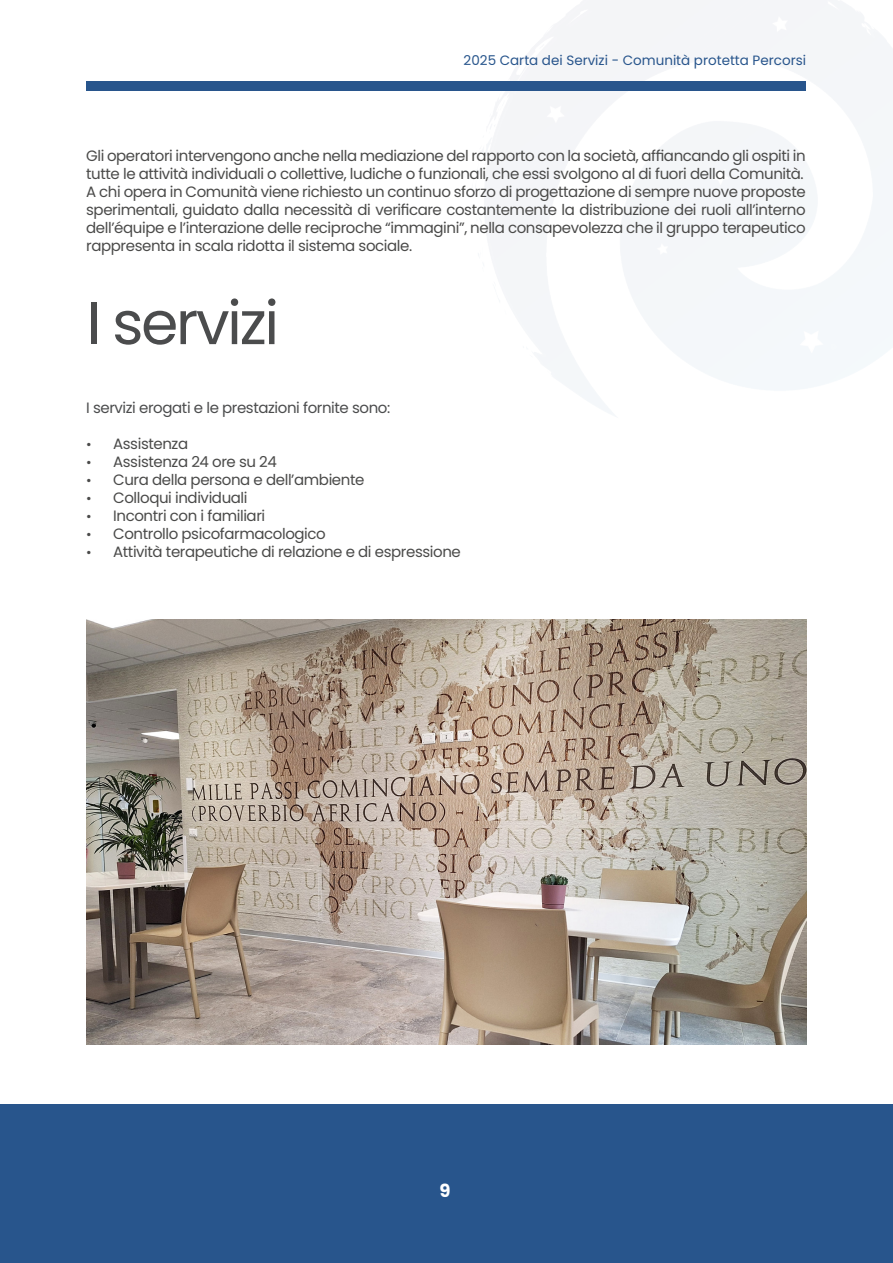
<style>
.page{position:relative;width:893px;height:1263px;background:#fff}
.page>*{position:absolute;margin:0;border:0;box-sizing:border-box;transform-origin:0 0}
.Title__Left{font:60px "Poppins";letter-spacing:-.04em;color:#4b4c4d}
.Body__Right{font:700 18px "Poppins";color:#fff}
.Body__Left_Justify{font:15px/18px "Poppins";letter-spacing:-.025em;color:#4a4a49}
.Body__Left_Justify-2{font:15px "Poppins";letter-spacing:-.025em;color:#4b4c4d}
.Body__Right-2{font:13.5px "Poppins";color:#28558c}
.s1{font-size:13.5px}
</style>
<div class="page">
<div style="left:0;top:1104px;width:893px;height:159px;background:#28558c"></div>
<div style="left:86px;top:81px;width:720px;height:10px;background:#28558c"></div>
<img style="left:87px;top:619px;width:719px;height:426px">
<p class="Body__Right-2" style="left:464px;top:53px;width:344px">2025 Carta dei Servizi - Comunità protetta Percorsi</p>
<p class="Body__Left_Justify" style="left:86px;top:147px;width:721px">Gli operatori intervengono anche nella mediazione del rapporto con la società, affiancando gli ospiti in tutte le attività individuali o collettive, ludiche o funzionali, che essi svolgono al di fuori della Comunità.</p>
<p class="Body__Left_Justify" style="left:86px;top:183px;width:721px;text-align:justify">A chi opera in Comunità viene richiesto un continuo sforzo di progettazione di sempre nuove proposte sperimentali, guidato dalla necessità di verificare costantemente la distribuzione dei ruoli all’interno dell’équipe e l’interazione delle reciproche “immagini”, nella consapevolezza che il gruppo terapeutico rappresenta in scala ridotta il sistema sociale.</p>
<p class="Title__Left" style="left:86px;top:288px;width:194px">I servizi</p>
<p class="Body__Left_Justify-2" style="left:86px;top:399px;width:306px">I servizi erogati e le prestazioni fornite sono:</p>
<p class="Body__Left_Justify" style="left:86px;top:435px;width:103px"><span class="s1">•</span> Assistenza</p>
<p class="Body__Left_Justify" style="left:86px;top:453px;width:192px"><span class="s1">•</span> Assistenza 24 ore su 24</p>
<p class="Body__Left_Justify" style="left:86px;top:471px;width:280px"><span class="s1">•</span> Cura della persona e dell’ambiente</p>
<p class="Body__Left_Justify" style="left:86px;top:489px;width:163px"><span class="s1">•</span> Colloqui individuali</p>
<p class="Body__Left_Justify" style="left:86px;top:507px;width:181px"><span class="s1">•</span> Incontri con i familiari</p>
<p class="Body__Left_Justify" style="left:86px;top:525px;width:241px"><span class="s1">•</span> Controllo psicofarmacologico</p>
<p class="Body__Left_Justify" style="left:86px;top:543px;width:376px"><span class="s1">•</span> Attività terapeutiche di relazione e di espressione</p>
<p class="Body__Right" style="left:439px;top:1180px;width:13px">9</p>
</div>
